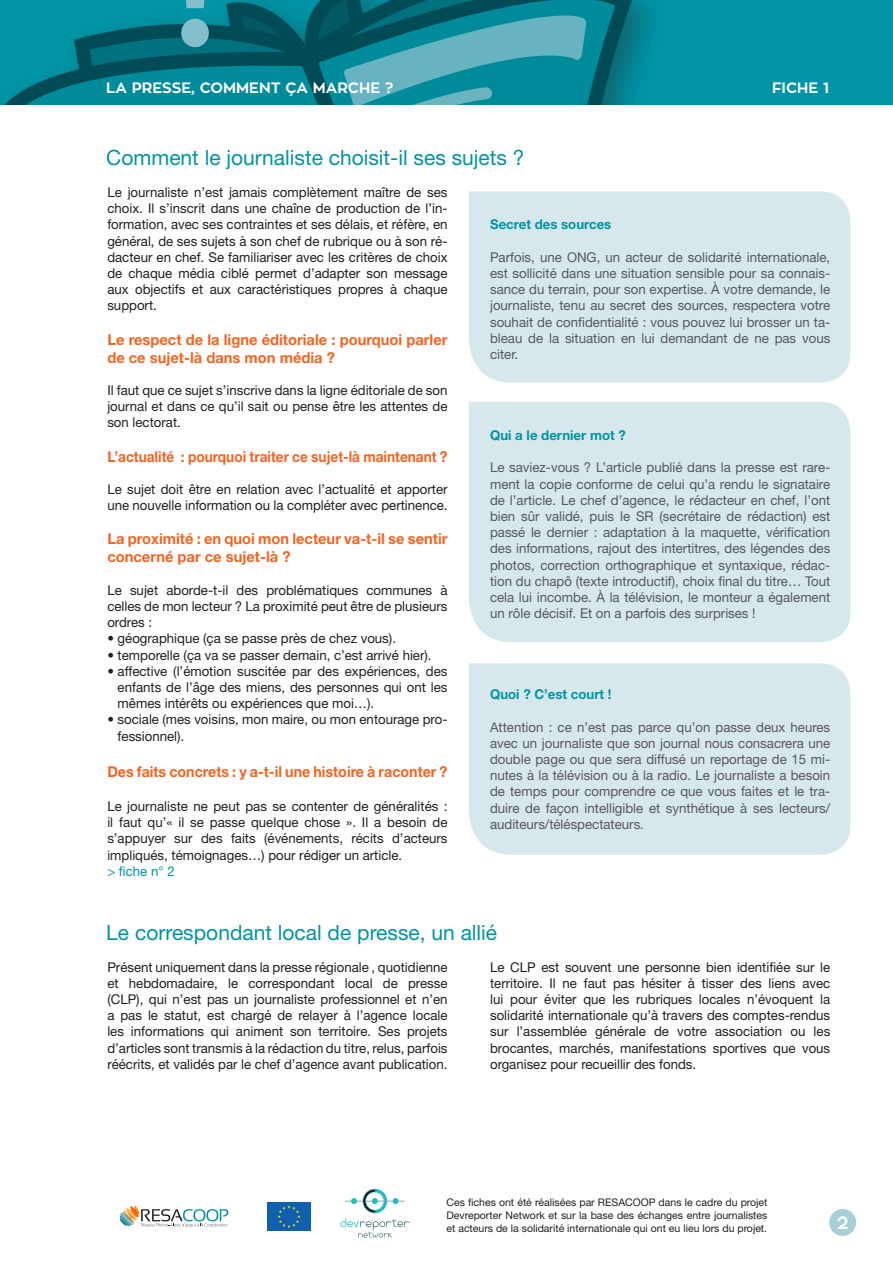
<style>
.page{position:relative;width:893px;height:1263px;background:#fff}
.page>*{position:absolute;margin:0;border:0;box-sizing:border-box;transform-origin:0 0}
.t1{font:21px "Helvetica Neue";color:#0094a5}
.t2{font:700 18px "Zona Pro";color:#fff}
.t3{font:700 15px/18px "Helvetica Neue";color:#f36421}
.t4{font:700 15px "Helvetica Neue";color:#f36421;scale:.91 1}
.t5{font:700 15px "Helvetica Neue CE";color:#f36421;scale:.95 1}
.t6{font:700 15px "Zona Pro";color:#fff}
.t7{font:13.5px/16.2px "Helvetica Neue";color:#231f20;text-align:justify}
.t8{font:13.5px/16.2px "Helvetica Neue";color:#57585a;text-align:justify}
.t9{font:700 13.5px "Helvetica Neue";color:#0094a5}
.t10{font:700 13.5px "Helvetica Neue CE";color:#0094a5}
.t11{font:13.5px "Helvetica Neue";color:#0094a5}
.t12{font:10.5px/12.6px "Helvetica Neue";color:#231f20;text-align:justify}
</style>
<div class="page">
<div style="left:0;top:0;width:893px;height:104px;background:#0094a5"></div>
<svg style="left:5px;top:0;width:638px;height:104px"></svg>
<div style="left:829px;top:1209px;width:27px;height:27px;background:#a6cfd8;border-radius:50%"></div>
<svg style="left:119px;top:1206px;width:109px;height:21px"></svg>
<img style="left:268px;top:1202px;width:42px;height:28px">
<svg style="left:340px;top:1189px;width:69px;height:49px"></svg>
<div style="left:469px;top:191px;width:381px;height:192px;background:#d7e8ec"></div>
<div style="left:469px;top:402px;width:381px;height:240px;background:#d7e8ec"></div>
<div style="left:469px;top:663px;width:381px;height:192px;background:#d7e8ec"></div>
<p class="t6" style="left:106px;top:78px;width:288px">LA PRESSE, COMMENT ÇA MARCHE ?</p>
<p class="t6" style="left:772px;top:78px;width:59px">FICHE 1</p>
<h1 class="t1" style="left:106px;top:145px;width:420px">Comment le journaliste choisit-il ses sujets ?</h1>
<p class="t7" style="left:107px;top:184px;width:342px">Le journaliste n’est jamais complètement maître de ses choix. Il s’inscrit dans une chaîne de production de l’in&shy;formation, avec ses contraintes et ses délais, et réfère, en général, de ses sujets à son chef de rubrique ou à son ré&shy;dacteur en chef. Se familiariser avec les critères de choix de chaque média ciblé permet d’adapter son message aux objectifs et aux caractéristiques propres à chaque support.</p>
<p class="t3" style="left:107px;top:330px;width:342px">Le respect de la ligne éditoriale : pourquoi parler de ce sujet-là dans mon média ?</p>
<p class="t7" style="left:107px;top:382px;width:342px">Il faut que ce sujet s’inscrive dans la ligne éditoriale de son journal et dans ce qu’il sait ou pense être les attentes de son lectorat.</p>
<p class="t4" style="left:107px;top:447px;width:375px">L’actualité : pourquoi traiter ce sujet-là maintenant ?</p>
<p class="t7" style="left:107px;top:481px;width:342px">Le sujet doit être en relation avec l’actualité et apporter une nouvelle information ou la compléter avec pertinence.</p>
<p class="t3" style="left:107px;top:530px;width:342px">La proximité : en quoi mon lecteur va-t-il se sentir concerné par ce sujet-là ?</p>
<p class="t7" style="left:107px;top:582px;width:342px">Le sujet aborde-t-il des problématiques communes à celles de mon lecteur ? La proximité peut être de plusieurs ordres :</p>
<p class="t7" style="left:107px;top:630px;width:290px">• géographique (ça se passe près de chez vous).</p>
<p class="t7" style="left:107px;top:647px;width:326px">• temporelle (ça va se passer demain, c’est arrivé hier).</p>
<p class="t7" style="left:118px;top:663px;width:331px;text-indent:-10px">• affective (l’émotion suscitée par des expériences, des enfants de l’âge des miens, des personnes qui ont les mêmes intérêts ou expériences que moi…).</p>
<p class="t7" style="left:118px;top:711px;width:331px;text-indent:-10px">• sociale (mes voisins, mon maire, ou mon entourage pro&shy;fessionnel).</p>
<p class="t5" style="left:107px;top:762px;width:360px">Des faits concrets : y a-t-il une histoire à raconter ?</p>
<p class="t7" style="left:107px;top:798px;width:342px">Le journaliste ne peut pas se contenter de généralités : il faut qu’« il se passe quelque chose ». Il a besoin de s’appuyer sur des faits (événements, récits d’acteurs impliqués, témoignages…) pour rédiger un article.</p>
<p class="t11" style="left:107px;top:863px;width:69px">&gt; fiche n° 2</p>
<p class="t9" style="left:490px;top:216px;width:123px">Secret des sources</p>
<p class="t8" style="left:490px;top:249px;width:342px">Parfois, une ONG, un acteur de solidarité internationale, est sollicité dans une situation sensible pour sa connais&shy;sance du terrain, pour son expertise. À votre demande, le journaliste, tenu au secret des sources, respectera votre souhait de confidentialité : vous pouvez lui brosser un ta&shy;bleau de la situation en lui demandant de ne pas vous citer.</p>
<p class="t10" style="left:490px;top:427px;width:137px">Qui a le dernier mot ?</p>
<p class="t8" style="left:490px;top:459px;width:342px">Le saviez-vous ? L’article publié dans la presse est rare&shy;ment la copie conforme de celui qu’a rendu le signataire de l’article. Le chef d’agence, le rédacteur en chef, l’ont bien sûr validé, puis le SR (secrétaire de rédaction) est passé le dernier : adaptation à la maquette, vérification des informations, rajout des intertitres, des légendes des photos, correction orthographique et syntaxique, rédac&shy;tion du chapô (texte introductif), choix final du titre… Tout cela lui incombe. À la télévision, le monteur a également un rôle décisif. Et on a parfois des surprises !</p>
<p class="t9" style="left:490px;top:686px;width:123px">Quoi ? C’est court !</p>
<p class="t8" style="left:490px;top:718px;width:342px">Attention : ce n’est pas parce qu’on passe deux heures avec un journaliste que son journal nous consacrera une double page ou que sera diffusé un reportage de 15 mi&shy;nutes à la télévision ou à la radio. Le journaliste a besoin de temps pour comprendre ce que vous faites et le tra&shy;duire de façon intelligible et synthétique à ses lecteurs/ auditeurs/téléspectateurs.</p>
<h1 class="t1" style="left:106px;top:920px;width:392px">Le correspondant local de presse, un allié</h1>
<p class="t7" style="left:107px;top:958px;width:342px">Présent uniquement dans la presse régionale , quotidienne et hebdomadaire, le correspondant local de presse (CLP), qui n’est pas un journaliste professionnel et n’en a pas le statut, est chargé de relayer à l’agence locale les informations qui animent son territoire. Ses projets d’articles sont transmis à la rédaction du titre, relus, parfois réécrits, et validés par le chef d’agence avant publication.</p>
<p class="t7" style="left:490px;top:958px;width:342px">Le CLP est souvent une personne bien identifiée sur le territoire. Il ne faut pas hésiter à tisser des liens avec lui pour éviter que les rubriques locales n’évoquent la solidarité internationale qu’à travers des comptes-rendus sur l’assemblée générale de votre association ou les brocantes, marchés, manifestations sportives que vous organisez pour recueillir des fonds.</p>
<p class="t12" style="left:446px;top:1196px;width:322px">Ces fiches ont été réalisées par RESACOOP dans le cadre du projet Devreporter Network et sur la base des échanges entre journalistes et acteurs de la solidarité internationale qui ont eu lieu lors du projet.</p>
<h2 class="t2" style="left:837px;top:1211px;width:13px">2</h2>
</div>
